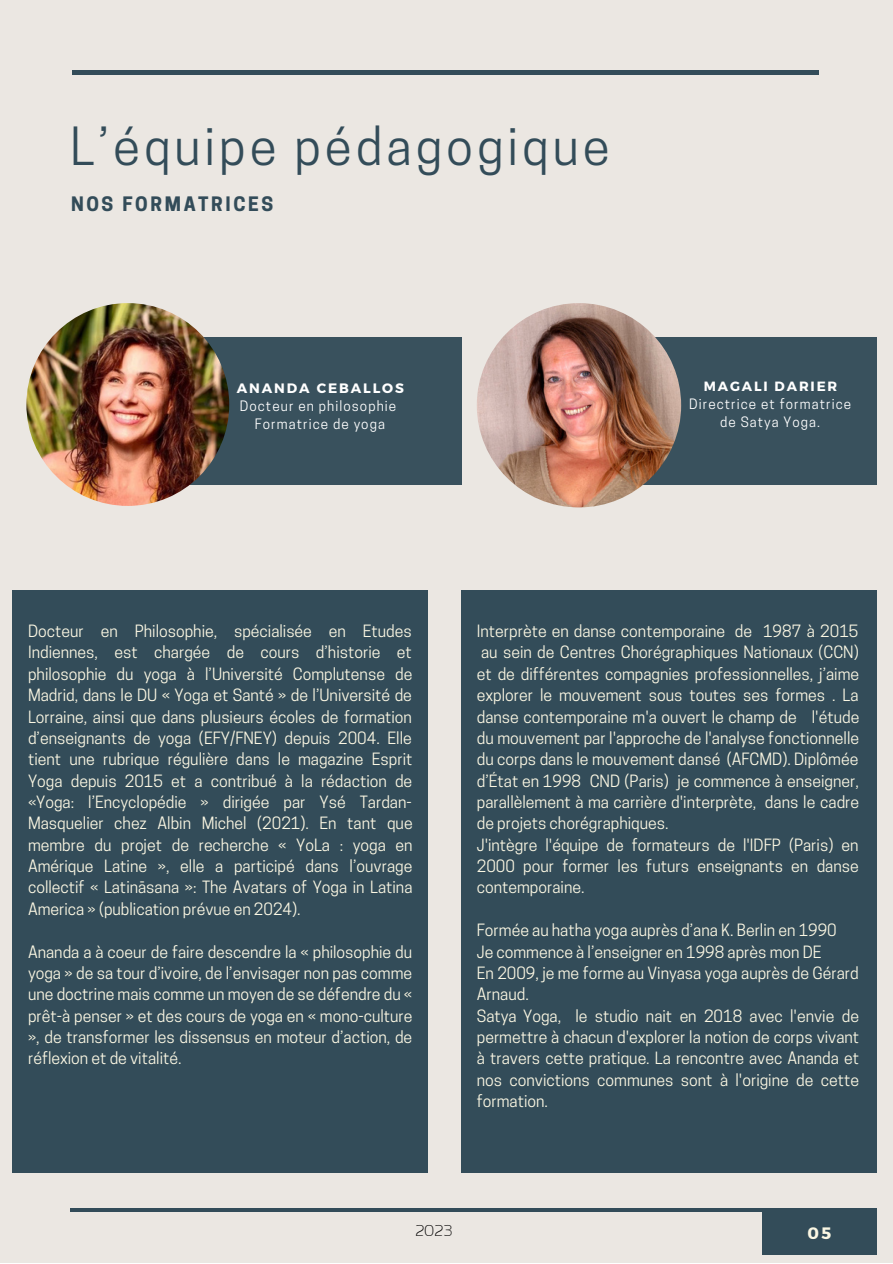
<style>
.page{position:relative;width:893px;height:1264px;background:#fff}
.page>*{position:absolute;margin:0;border:0;box-sizing:border-box;transform-origin:0 0}
.t1{font:49.35px "Cooper Hewitt";letter-spacing:.08em;color:#334c59}
.t2{font:19.65px "Gruppo";color:#000}
.t3{font:700 18.75px "Cooper Hewitt";letter-spacing:.14em;color:#334c59}
.t4{font:700 16.5px "Montserrat";color:#fbf7e3}
.t5{font:15.9px/21.3px "Cooper Hewitt";color:#fbf7e3;text-align:justify}
.t6{font:700 13.65px "Montserrat";letter-spacing:.14em;color:#fff}
.t7{font:13.5px/18px "Cooper Hewitt";letter-spacing:.08em;color:#fff;text-align:center}
.t8{font:700 13.35px "Montserrat";letter-spacing:.14em;color:#fff}
</style>
<div class="page">
<div style="left:0;top:0;width:892px;height:1262px;background:#ebe7e2"></div>
<hr style="left:72px;top:71px;width:747px;height:3px;background:#334c59">
<div style="left:761px;top:1208px;width:115px;height:46px;background:#334c59"></div>
<div style="left:13px;top:590px;width:415px;height:583px;background:#334c59"></div>
<hr style="left:70px;top:1208px;width:747px;height:3px;background:#334c59">
<div style="left:121px;top:337px;width:340px;height:148px;background:#334c59"></div>
<img style="left:26px;top:303px;width:203px;height:203px;border-radius:50%">
<div style="left:536px;top:337px;width:340px;height:148px;background:#334c59"></div>
<img style="left:477px;top:303px;width:204px;height:204px;border-radius:50%">
<div style="left:461px;top:590px;width:415px;height:583px;background:#334c59"></div>
<p class="t1" style="left:70px;top:127px;width:540px">L’équipe pédagogique</p>
<p class="t3" style="left:71px;top:197px;width:204px">NOS FORMATRICES</p>
<p class="t6" style="left:237px;top:379px;width:169px">ANANDA CEBALLOS</p>
<p class="t7" style="left:240px;top:398px;width:158px">Docteur en philosophie</p>
<p class="t7" style="left:255px;top:416px;width:132px">Formatrice de yoga</p>
<p class="t8" style="left:703px;top:377px;width:135px">MAGALI DARIER</p>
<p class="t7" style="left:689px;top:396px;width:163px">Directrice et formatrice de Satya Yoga.</p>
<p class="t5" style="left:28px;top:622px;width:386px">Docteur en Philosophie, spécialisée en Etudes Indiennes, est chargée de cours d’historie et philosophie du yoga à l’Université Complutense de Madrid, dans le DU « Yoga et Santé » de l’Université de Lorraine, ainsi que dans plusieurs écoles de formation d’enseignants de yoga (EFY/FNEY) depuis 2004. Elle tient une rubrique régulière dans le magazine Esprit Yoga depuis 2015 et a contribué à la rédaction de «Yoga: l’Encyclopédie » dirigée par Ysé Tardan-Masquelier chez Albin Michel (2021). En tant que membre du projet de recherche « YoLa : yoga en Amérique Latine », elle a participé dans l’ouvrage collectif « Latināsana »: The Avatars of Yoga in Latina America » (publication prévue en 2024).</p>
<p class="t5" style="left:28px;top:942px;width:386px">Ananda a à coeur de faire descendre la « philosophie du yoga » de sa tour d’ivoire, de l’envisager non pas comme une doctrine mais comme un moyen de se défendre du « prêt-à penser » et des cours de yoga en « mono-culture », de transformer les dissensus en moteur d’action, de réflexion et de vitalité.</p>
<p class="t5" style="left:477px;top:622px;width:384px">Interprète en danse contemporaine de 1987 à 2015 au sein de Centres Chorégraphiques Nationaux (CCN) et de différentes compagnies professionnelles, j’aime explorer le mouvement sous toutes ses formes . La danse contemporaine m'a ouvert le champ de l'étude du mouvement par l'approche de l'analyse fonctionnelle du corps dans le mouvement dansé (AFCMD). Diplômée d’État en 1998 CND (Paris) je commence à enseigner, parallèlement à ma carrière d'interprète, dans le cadre de projets chorégraphiques.</p>
<p class="t5" style="left:477px;top:836px;width:383px">J'intègre l'équipe de formateurs de l'IDFP (Paris) en 2000 pour former les futurs enseignants en danse contemporaine.</p>
<p class="t5" style="left:477px;top:921px;width:361px">Formée au hatha yoga auprès d’ana K. Berlin en 1990</p>
<p class="t5" style="left:477px;top:942px;width:346px">Je commence à l’enseigner en 1998 après mon DE</p>
<p class="t5" style="left:477px;top:964px;width:383px">En 2009, je me forme au Vinyasa yoga auprès de Gérard<br>Arnaud.</p>
<p class="t5" style="left:477px;top:1007px;width:384px">Satya Yoga, le studio nait en 2018 avec l'envie de permettre à chacun d'explorer la notion de corps vivant à travers cette pratique. La rencontre avec Ananda et nos convictions communes sont à l'origine de cette formation.</p>
<p class="t2" style="left:415px;top:1220px;width:38px">2023</p>
<p class="t4" style="left:807px;top:1222px;width:25px">05</p>
</div>
